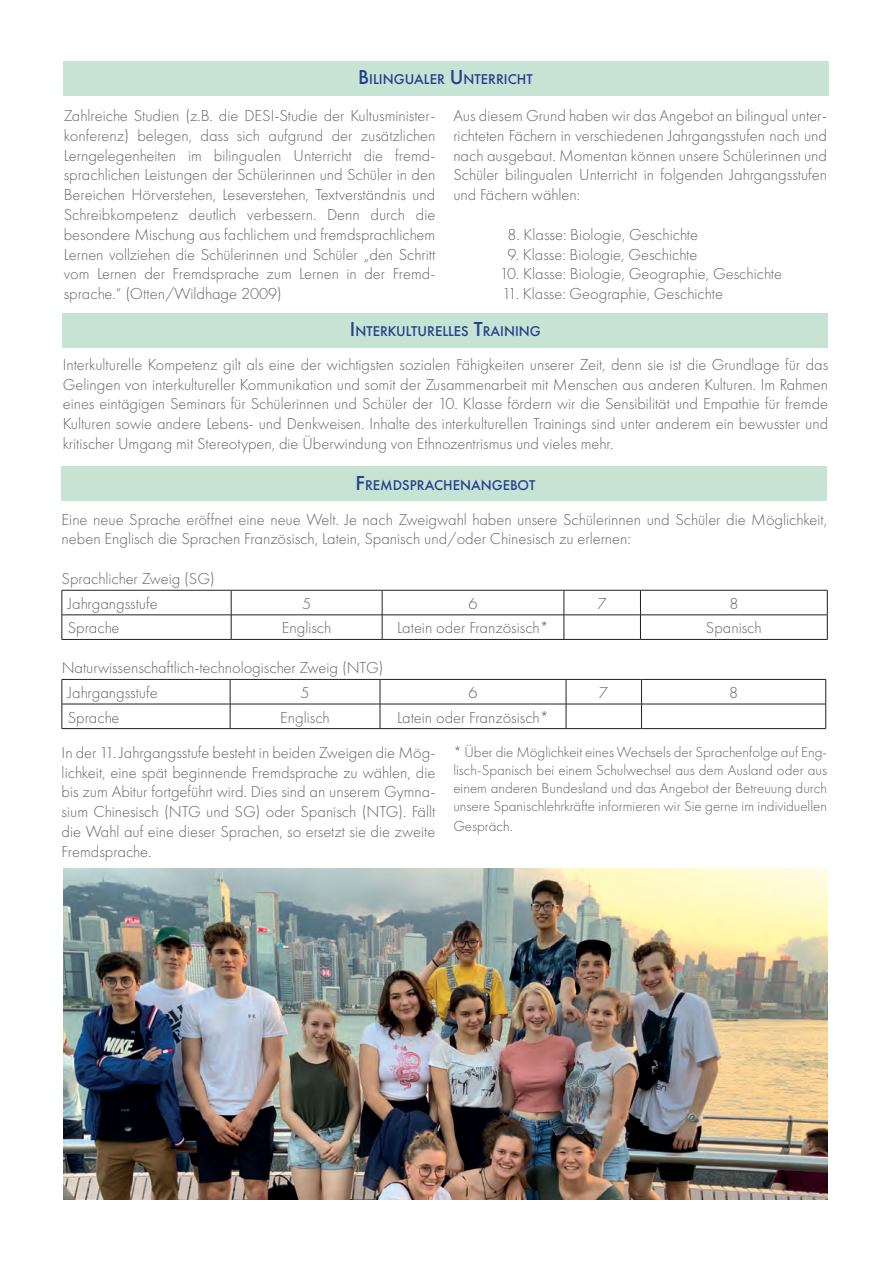
<style>
.page{position:relative;width:893px;height:1263px;background:#fff}
.page>*{position:absolute;margin:0;border:0;box-sizing:border-box;transform-origin:0 0}
.t1{font:300 16.5px/19.8px "Futura PT";color:#636366;text-align:justify}
.t2{font:300 15px/18px "Futura PT";color:#636366;text-align:justify}
.t3{font:500 14.7px "Futura PT";color:#253f8e}
.s1{font-size:21px}
</style>
<div class="page">
<div style="left:62px;top:466px;width:765px;height:34px;background:#c6e3d4"></div>
<div style="left:63px;top:314px;width:765px;height:34px;background:#c6e3d4"></div>
<div style="left:64px;top:62px;width:765px;height:34px;background:#c6e3d4"></div>
<img style="left:64px;top:868px;width:763px;height:331px">
<hr style="left:62px;top:590px;width:169px;height:1px;background:#231f20">
<hr style="left:231px;top:590px;width:151px;height:1px;background:#231f20">
<hr style="left:382px;top:590px;width:182px;height:1px;background:#231f20">
<hr style="left:564px;top:590px;width:76px;height:1px;background:#231f20">
<hr style="left:640px;top:590px;width:187px;height:1px;background:#231f20">
<hr style="left:62px;top:615px;width:169px;height:1px;background:#231f20">
<svg style="left:62px;top:590px;width:1px;height:49px"></svg>
<hr style="left:231px;top:615px;width:151px;height:1px;background:#231f20">
<svg style="left:231px;top:590px;width:1px;height:49px"></svg>
<hr style="left:382px;top:615px;width:182px;height:1px;background:#231f20">
<svg style="left:382px;top:590px;width:1px;height:49px"></svg>
<hr style="left:564px;top:615px;width:76px;height:1px;background:#231f20">
<svg style="left:564px;top:590px;width:1px;height:49px"></svg>
<hr style="left:640px;top:615px;width:187px;height:1px;background:#231f20">
<svg style="left:640px;top:590px;width:1px;height:49px"></svg>
<svg style="left:827px;top:590px;width:1px;height:49px"></svg>
<hr style="left:62px;top:639px;width:169px;height:1px;background:#231f20">
<hr style="left:231px;top:639px;width:151px;height:1px;background:#231f20">
<hr style="left:382px;top:639px;width:182px;height:1px;background:#231f20">
<hr style="left:564px;top:639px;width:76px;height:1px;background:#231f20">
<hr style="left:640px;top:639px;width:187px;height:1px;background:#231f20">
<hr style="left:62px;top:679px;width:168px;height:1px;background:#231f20">
<hr style="left:230px;top:679px;width:150px;height:1px;background:#231f20">
<hr style="left:380px;top:679px;width:186px;height:1px;background:#231f20">
<hr style="left:566px;top:679px;width:75px;height:1px;background:#231f20">
<hr style="left:641px;top:679px;width:185px;height:1px;background:#231f20">
<hr style="left:62px;top:704px;width:168px;height:1px;background:#231f20">
<svg style="left:62px;top:680px;width:1px;height:48px"></svg>
<hr style="left:230px;top:704px;width:150px;height:1px;background:#231f20">
<svg style="left:230px;top:680px;width:1px;height:48px"></svg>
<hr style="left:380px;top:704px;width:186px;height:1px;background:#231f20">
<svg style="left:380px;top:680px;width:1px;height:48px"></svg>
<hr style="left:566px;top:704px;width:75px;height:1px;background:#231f20">
<svg style="left:566px;top:680px;width:1px;height:48px"></svg>
<hr style="left:641px;top:704px;width:185px;height:1px;background:#231f20">
<svg style="left:641px;top:680px;width:1px;height:48px"></svg>
<svg style="left:825px;top:680px;width:1px;height:48px"></svg>
<hr style="left:62px;top:728px;width:168px;height:1px;background:#231f20">
<hr style="left:230px;top:728px;width:150px;height:1px;background:#231f20">
<hr style="left:380px;top:728px;width:186px;height:1px;background:#231f20">
<hr style="left:566px;top:728px;width:75px;height:1px;background:#231f20">
<hr style="left:641px;top:728px;width:185px;height:1px;background:#231f20">
<p class="t3" style="left:358px;top:70px;width:176px"><span class="s1">B</span>ILINGUALER <span class="s1">U</span> NTERRICHT</p>
<p class="t1" style="left:64px;top:106px;width:373px">Zahlreiche Studien (z.B. die DESI-Studie der Kultusminister&shy;konferenz) belegen, dass sich aufgrund der zusätzlichen Lerngelegenheiten im bilingualen Unterricht die fremd&shy;sprachlichen Leistungen der Schülerinnen und Schüler in den Bereichen Hörverstehen, Leseverstehen, Textverständnis und Schreibkompetenz deutlich verbessern. Denn durch die besondere Mischung aus fachlichem und fremdsprachlichem Lernen vollziehen die Schülerinnen und Schüler „den Schritt vom Lernen der Fremdsprache zum Lernen in der Fremd&shy;sprache.“ (Otten/Wildhage 2009)</p>
<p class="t1" style="left:453px;top:106px;width:375px">Aus diesem Grund haben wir das Angebot an bilingual unter&shy;richteten Fächern in verschiedenen Jahrgangsstufen nach und nach ausgebaut. Momentan können unsere Schülerinnen und Schüler bilingualen Unterricht in folgenden Jahrgangsstufen und Fächern wählen:</p>
<p class="t1" style="left:507px;top:225px;width:192px">8. Klasse: Biologie, Geschichte</p>
<p class="t1" style="left:507px;top:244px;width:192px">9. Klasse: Biologie, Geschichte</p>
<p class="t1" style="left:500px;top:264px;width:284px">10. Klasse: Biologie, Geographie, Geschichte</p>
<p class="t1" style="left:502px;top:284px;width:222px">11. Klasse: Geographie, Geschichte</p>
<p class="t3" style="left:350px;top:322px;width:192px"><span class="s1">I</span> NTERKULTURELLES <span class="s1">T</span>RAINING</p>
<p class="t1" style="left:63px;top:354px;width:767px">Interkulturelle Kompetenz gilt als eine der wichtigsten sozialen Fähigkeiten unserer Zeit, denn sie ist die Grundlage für das Gelingen von interkultureller Kommunikation und somit der Zusammenarbeit mit Menschen aus anderen Kulturen. Im Rahmen eines eintägigen Seminars für Schülerinnen und Schüler der 10. Klasse fördern wir die Sensibilität und Empathie für fremde Kulturen sowie andere Lebens- und Denkweisen. Inhalte des interkulturellen Trainings sind unter anderem ein bewusster und kritischer Umgang mit Stereotypen, die Überwindung von Ethnozentrismus und vieles mehr.</p>
<p class="t3" style="left:356px;top:476px;width:181px"><span class="s1">F</span>REMDSPRACHENANGEBOT</p>
<p class="t1" style="left:62px;top:509px;width:767px">Eine neue Sprache eröffnet eine neue Welt. Je nach Zweigwahl haben unsere Schülerinnen und Schüler die Möglichkeit, neben Englisch die Sprachen Französisch, Latein, Spanisch und/oder Chinesisch zu erlernen:</p>
<p class="t1" style="left:68px;top:566px;width:148px;line-height:24.8px;text-indent:-6px">Sprachlicher Zweig (SG)<br>Jahrgangsstufe</p>
<p class="t1" style="left:302px;top:594px;width:11px">5</p>
<p class="t1" style="left:468px;top:594px;width:11px">6</p>
<p class="t1" style="left:598px;top:594px;width:11px">7</p>
<p class="t1" style="left:729px;top:594px;width:11px">8</p>
<p class="t1" style="left:68px;top:618px;width:53px">Sprache</p>
<p class="t1" style="left:282px;top:618px;width:51px">Englisch</p>
<p class="t1" style="left:397px;top:618px;width:153px">Latein oder Französisch*</p>
<p class="t1" style="left:706px;top:618px;width:57px">Spanisch</p>
<p class="t1" style="left:68px;top:655px;width:317px;line-height:24.8px;text-indent:-6px">Naturwissenschaftlich-technologischer Zweig (NTG)<br>Jahrgangsstufe</p>
<p class="t1" style="left:301px;top:683px;width:11px">5</p>
<p class="t1" style="left:468px;top:683px;width:11px">6</p>
<p class="t1" style="left:599px;top:683px;width:11px">7</p>
<p class="t1" style="left:729px;top:683px;width:11px">8</p>
<p class="t1" style="left:62px;top:700px;width:489px;line-height:35.2px;text-indent:335px">Latein oder Französisch*<br>In der 11. Jahrgangsstufe besteht in beiden Zweigen die Mög-</p>
<p class="t1" style="left:62px;top:762px;width:375px">lichkeit, eine spät beginnende Fremdsprache zu wählen, die bis zum Abitur fortgeführt wird. Dies sind an unserem Gymna&shy;sium Chinesisch (NTG und SG) oder Spanisch (NTG). Fällt die Wahl auf eine dieser Sprachen, so ersetzt sie die zweite Fremdsprache.</p>
<p class="t1" style="left:68px;top:707px;width:53px">Sprache</p>
<p class="t1" style="left:280px;top:707px;width:51px">Englisch</p>
<p class="t2" style="left:453px;top:743px;width:375px">* Über die Möglichkeit eines Wechsels der Sprachenfolge auf Eng&shy;lisch-Spanisch bei einem Schulwechsel aus dem Ausland oder aus einem anderen Bundesland und das Angebot der Betreuung durch unsere Spanischlehrkräfte informieren wir Sie gerne im individuellen</p>
<p class="t2" style="left:453px;top:817px;width:61px">Gespräch.</p>
</div>
